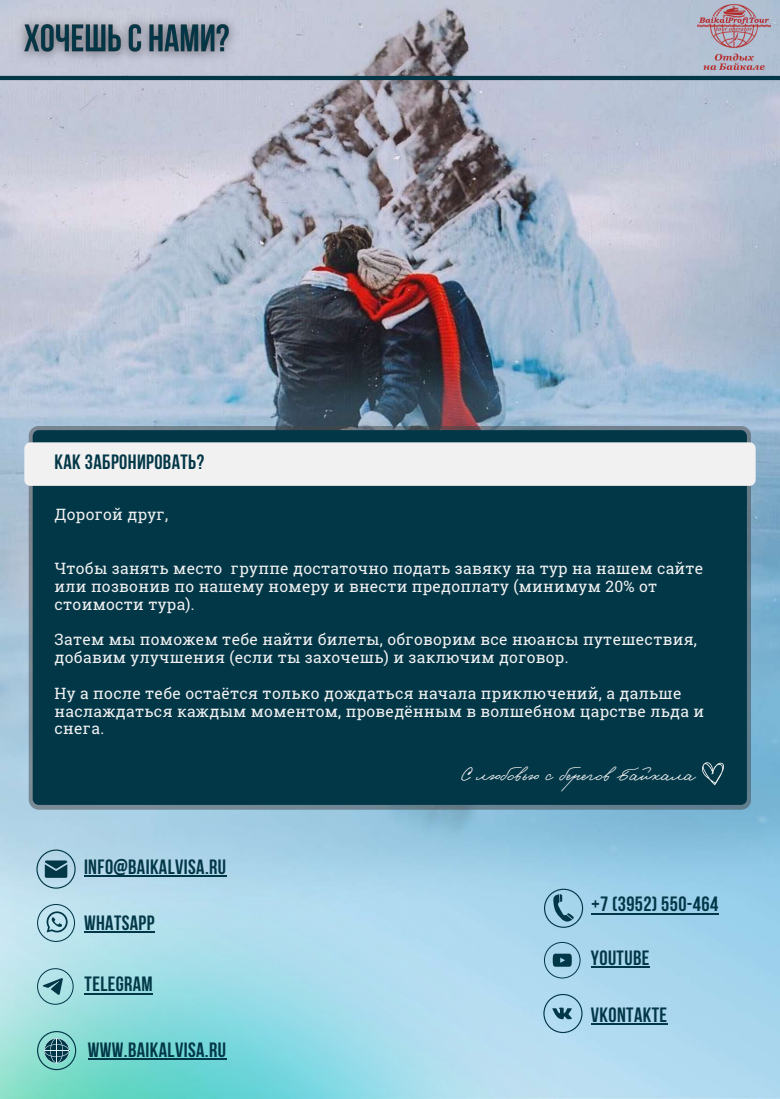
<style>
.page{position:relative;width:780px;height:1099px;background:#fff}
.page>*{position:absolute;margin:0;border:0;box-sizing:border-box;transform-origin:0 0}
.t1{font:700 20.62px "Bebas Neue";letter-spacing:.02em;color:#023748}
.t2{font:19.38px "Gogol";color:#f1f1f1}
.t3{font:15.62px/17.8px "Roboto Slab";letter-spacing:.02em;color:#f1f1f1}
</style>
<div class="page">
<img style="left:0;top:0;width:779px;height:1098px">
<svg style="left:29px;top:426px;width:722px;height:383px;background:#607683"></svg>
<div style="left:33px;top:430px;width:713px;height:374px;background:#023748;border-radius:6px"></div>
<div style="left:24px;top:442px;width:731px;height:44px;background:#f1f1f1;border-radius:6px"></div>
<hr style="left:0;top:76px;width:779px;height:4px;background:#023748">
<svg style="left:702px;top:762px;width:21px;height:23px"></svg>
<img style="left:0;top:835px;width:555px;height:263px">
<svg style="left:544px;top:941px;width:36px;height:37px"></svg>
<svg style="left:543px;top:993px;width:39px;height:39px;background:#93bed3"></svg>
<svg style="left:544px;top:888px;width:39px;height:39px;background:#82b3c8"></svg>
<img style="left:9px;top:10px;width:236px;height:59px">
<hr style="left:590px;top:966px;width:59px;height:2px;background:#023748">
<hr style="left:590px;top:1022px;width:77px;height:2px;background:#023748">
<hr style="left:591px;top:912px;width:127px;height:2px;background:#023748">
<img style="left:697px;top:4px;width:73px;height:66px">
<svg style="left:37px;top:968px;width:37px;height:36px"></svg>
<svg style="left:37px;top:903px;width:38px;height:38px"></svg>
<svg style="left:36px;top:849px;width:40px;height:39px;background:#80a7b8"></svg>
<hr style="left:84px;top:875px;width:142px;height:2px;background:#023748">
<hr style="left:84px;top:931px;width:71px;height:2px;background:#023748">
<hr style="left:85px;top:992px;width:68px;height:2px;background:#023748">
<hr style="left:88px;top:1057px;width:138px;height:2px;background:#023748">
<svg style="left:37px;top:1030px;width:39px;height:39px;background:#67aaa9"></svg>
<h1 class="t1" style="left:55px;top:453px;width:151px">КАК ЗАБРОНИРОВАТЬ?</h1>
<p class="t3" style="left:55px;top:505px;width:115px">Дорогой друг,</p>
<p class="t3" style="left:55px;top:559px;width:650px">Чтобы занять место группе достаточно подать завяку на тур на нашем сайте или позвонив по нашему номеру и внести предоплату (минимум 20% от стоимости тура).</p>
<p class="t3" style="left:55px;top:630px;width:643px">Затем мы поможем тебе найти билеты, обговорим все нюансы путешествия, добавим улучшения (если ты захочешь) и заключим договор.</p>
<p class="t3" style="left:55px;top:683px;width:651px">Ну а после тебе остаётся только дождаться начала приключений, а дальше наслаждаться каждым моментом, проведённым в волшебном царстве льда и снега.</p>
<h1 class="t1" style="left:84px;top:858px;width:144px">INFO@BAIKALVISA.RU</h1>
<h1 class="t1" style="left:84px;top:914px;width:72px">WHATSAPP</h1>
<h1 class="t1" style="left:85px;top:975px;width:70px">TELEGRAM</h1>
<h1 class="t1" style="left:88px;top:1041px;width:140px">WWW.BAIKALVISA.RU</h1>
<p class="t2" style="left:461px;top:766px;width:235px">С любовью с берегов Байкала</p>
<h1 class="t1" style="left:591px;top:895px;width:128px">+7 (3952) 550-464</h1>
<h1 class="t1" style="left:590px;top:949px;width:60px">YOUTUBE</h1>
<h1 class="t1" style="left:590px;top:1005px;width:78px">VKONTAKTE</h1>
</div>
